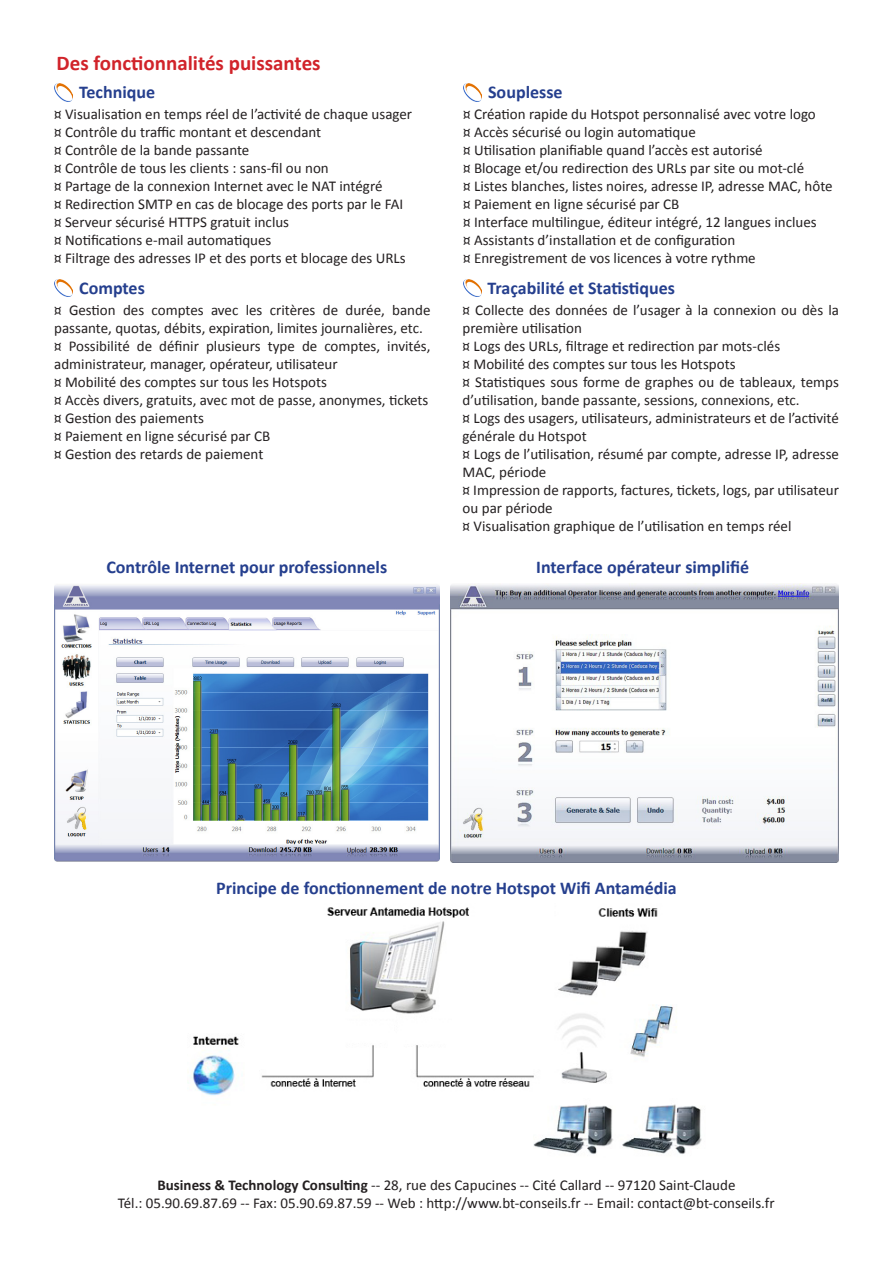
<style>
.page{position:relative;width:893px;height:1263px;background:#fff}
.page>*{position:absolute;margin:0;border:0;box-sizing:border-box;transform-origin:0 0}
.t1{font:700 21px "Calibri";color:#d1232a}
.t2{font:700 18px "Calibri";color:#253f8e}
.t3{font:15px/18px "Calibri";color:#231f20}
.s1{font-weight:700}
</style>
<div class="page">
<img style="left:55px;top:84px;width:18px;height:17px">
<img style="left:191px;top:907px;width:511px;height:247px">
<img style="left:55px;top:280px;width:18px;height:17px">
<img style="left:463px;top:280px;width:18px;height:17px">
<img style="left:464px;top:84px;width:18px;height:17px">
<img style="left:54px;top:584px;width:386px;height:277px">
<img style="left:451px;top:584px;width:388px;height:278px">
<p class="t1" style="left:57px;top:50px;width:265px">Des fonctionnalités puissantes</p>
<p class="t2" style="left:79px;top:81px;width:78px">Technique</p>
<p class="t3" style="left:54px;top:105px;width:359px">¤ Visualisation en temps réel de l’activité de chaque usager</p>
<p class="t3" style="left:54px;top:123px;width:269px">¤ Contrôle du traffic montant et descendant</p>
<p class="t3" style="left:54px;top:141px;width:197px">¤ Contrôle de la bande passante</p>
<p class="t3" style="left:54px;top:159px;width:276px">¤ Contrôle de tous les clients : sans-fil ou non</p>
<p class="t3" style="left:54px;top:177px;width:330px">¤ Partage de la connexion Internet avec le NAT intégré</p>
<p class="t3" style="left:54px;top:195px;width:351px">¤ Redirection SMTP en cas de blocage des ports par le FAI</p>
<p class="t3" style="left:54px;top:213px;width:236px">¤ Serveur sécurisé HTTPS gratuit inclus</p>
<p class="t3" style="left:54px;top:231px;width:219px">¤ Notifications e-mail automatiques</p>
<p class="t3" style="left:54px;top:249px;width:353px">¤ Filtrage des adresses IP et des ports et blocage des URLs</p>
<p class="t2" style="left:79px;top:276px;width:67px">Comptes</p>
<p class="t3" style="left:54px;top:301px;width:378px">¤ Gestion des comptes avec les critères de durée, bande passante, quotas, débits, expiration, limites journalières, etc.</p>
<p class="t3" style="left:54px;top:337px;width:378px">¤ Possibilité de définir plusieurs type de comptes, invités, administrateur, manager, opérateur, utilisateur</p>
<p class="t3" style="left:54px;top:373px;width:274px">¤ Mobilité des comptes sur tous les Hotspots</p>
<p class="t3" style="left:54px;top:391px;width:376px">¤ Accès divers, gratuits, avec mot de passe, anonymes, tickets</p>
<p class="t3" style="left:54px;top:409px;width:151px">¤ Gestion des paiements</p>
<p class="t3" style="left:54px;top:427px;width:218px">¤ Paiement en ligne sécurisé par CB</p>
<p class="t3" style="left:54px;top:445px;width:211px">¤ Gestion des retards de paiement</p>
<p class="t2" style="left:488px;top:81px;width:76px">Souplesse</p>
<p class="t3" style="left:463px;top:105px;width:354px">¤ Création rapide du Hotspot personnalisé avec votre logo</p>
<p class="t3" style="left:463px;top:123px;width:234px">¤ Accès sécurisé ou login automatique</p>
<p class="t3" style="left:463px;top:141px;width:301px">¤ Utilisation planifiable quand l’accès est autorisé</p>
<p class="t3" style="left:463px;top:159px;width:343px">¤ Blocage et/ou redirection des URLs par site ou mot-clé</p>
<p class="t3" style="left:463px;top:177px;width:371px">¤ Listes blanches, listes noires, adresse IP, adresse MAC, hôte</p>
<p class="t3" style="left:463px;top:195px;width:218px">¤ Paiement en ligne sécurisé par CB</p>
<p class="t3" style="left:463px;top:213px;width:355px">¤ Interface multilingue, éditeur intégré, 12 langues inclues</p>
<p class="t3" style="left:463px;top:231px;width:274px">¤ Assistants d’installation et de configuration</p>
<p class="t3" style="left:463px;top:249px;width:294px">¤ Enregistrement de vos licences à votre rythme</p>
<p class="t2" style="left:488px;top:276px;width:189px">Traçabilité et Statistiques</p>
<p class="t3" style="left:463px;top:301px;width:378px">¤ Collecte des données de l’usager à la connexion ou dès la première utilisation</p>
<p class="t3" style="left:463px;top:337px;width:319px">¤ Logs des URLs, filtrage et redirection par mots-clés</p>
<p class="t3" style="left:463px;top:355px;width:274px">¤ Mobilité des comptes sur tous les Hotspots</p>
<p class="t3" style="left:463px;top:373px;width:378px">¤ Statistiques sous forme de graphes ou de tableaux, temps d’utilisation, bande passante, sessions, connexions, etc.</p>
<p class="t3" style="left:463px;top:409px;width:378px">¤ Logs des usagers, utilisateurs, administrateurs et de l’activité générale du Hotspot</p>
<p class="t3" style="left:463px;top:445px;width:378px">¤ Logs de l’utilisation, résumé par compte, adresse IP, adresse<br>MAC, période</p>
<p class="t3" style="left:463px;top:481px;width:378px">¤ Impression de rapports, factures, tickets, logs, par utilisateur ou par période</p>
<p class="t3" style="left:463px;top:517px;width:330px">¤ Visualisation graphique de l’utilisation en temps réel</p>
<p class="t2" style="left:106px;top:555px;width:282px">Contrôle Internet pour professionnels</p>
<p class="t2" style="left:536px;top:555px;width:214px">Interface opérateur simplifié</p>
<p class="t2" style="left:216px;top:876px;width:462px">Principe de fonctionnement de notre Hotspot Wifi Antamédia</p>
<p class="t3" style="left:157px;top:1175px;width:579px"><span class="s1">Business &amp; Technology Consulting</span> -- 28, rue des Capucines -- Cité Callard -- 97120 Saint-Claude</p>
<p class="t3" style="left:118px;top:1194px;width:658px">Tél.: 05.90.69.87.69 -- Fax: 05.90.69.87.59 -- Web : http://www.bt-conseils.fr -- Email: contact@bt-conseils.fr</p>
</div>
